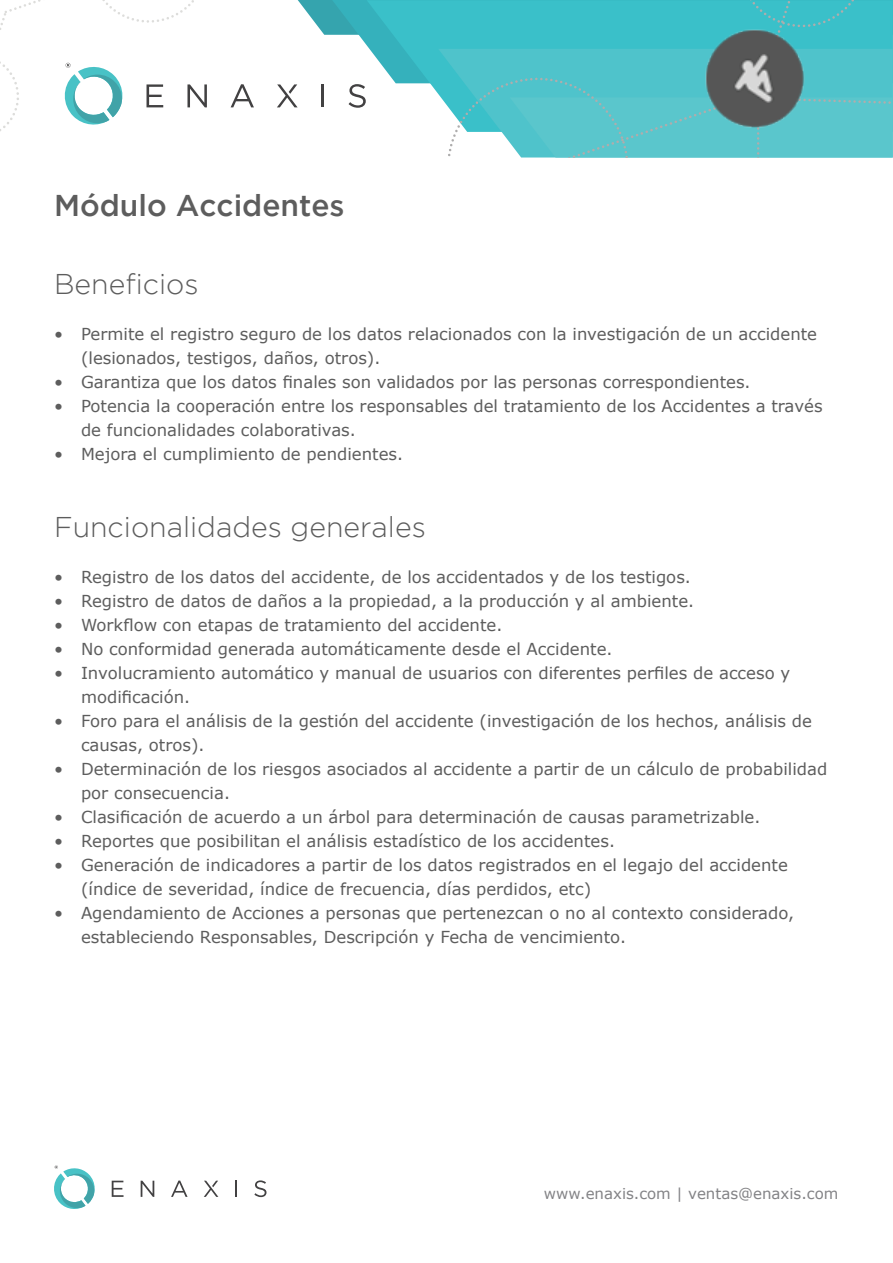
<style>
.page{position:relative;width:893px;height:1263px;background:#fff}
.page>*{position:absolute;margin:0;border:0;box-sizing:border-box;transform-origin:0 0}
.t1{font:500 30px "Gotham";color:#5d5d5d}
.t2{font:300 28.5px "Gotham";color:#5d5d5d}
.t3{font:16.5px/24px "Verdana";color:#5d5d5d}
.t4{font:15px "Verdana";color:#838386}
</style>
<div class="page">
<svg style="left:231px;top:84px;width:23px;height:23px"></svg>
<svg style="left:277px;top:0;width:616px;height:158px"></svg>
<svg style="left:0;top:0;width:207px;height:131px"></svg>
<svg style="left:112px;top:1181px;width:12px;height:16px"></svg>
<svg style="left:141px;top:1181px;width:13px;height:16px"></svg>
<svg style="left:171px;top:1180px;width:17px;height:17px"></svg>
<svg style="left:235px;top:1181px;width:2px;height:16px"></svg>
<svg style="left:254px;top:1180px;width:12px;height:17px"></svg>
<svg style="left:204px;top:1181px;width:14px;height:16px"></svg>
<svg style="left:54px;top:1165px;width:41px;height:44px"></svg>
<img style="left:704px;top:28px;width:102px;height:102px">
<h1 class="t1" style="left:54px;top:188px;width:292px">Módulo Accidentes</h1>
<h2 class="t2" style="left:54px;top:268px;width:146px">Beneficios</h2>
<p class="t3" style="left:81px;top:322px;width:738px;text-indent:-27px">• Permite el registro seguro de los datos relacionados con la investigación de un accidente (lesionados, testigos, daños, otros).</p>
<p class="t3" style="left:54px;top:370px;width:698px">• Garantiza que los datos finales son validados por las personas correspondientes.</p>
<p class="t3" style="left:81px;top:394px;width:743px;text-indent:-27px">• Potencia la cooperación entre los responsables del tratamiento de los Accidentes a través de funcionalidades colaborativas.</p>
<p class="t3" style="left:54px;top:442px;width:351px">• Mejora el cumplimiento de pendientes.</p>
<h2 class="t2" style="left:54px;top:511px;width:373px">Funcionalidades generales</h2>
<p class="t3" style="left:54px;top:565px;width:638px">• Registro de los datos del accidente, de los accidentados y de los testigos.</p>
<p class="t3" style="left:54px;top:589px;width:642px">• Registro de datos de daños a la propiedad, a la producción y al ambiente.</p>
<p class="t3" style="left:54px;top:613px;width:450px">• Workflow con etapas de tratamiento del accidente.</p>
<p class="t3" style="left:54px;top:637px;width:560px">• No conformidad generada automáticamente desde el Accidente.</p>
<p class="t3" style="left:81px;top:661px;width:711px;text-indent:-27px">• Involucramiento automático y manual de usuarios con diferentes perfiles de acceso y modificación.</p>
<p class="t3" style="left:81px;top:709px;width:733px;text-indent:-27px">• Foro para el análisis de la gestión del accidente (investigación de los hechos, análisis de causas, otros).</p>
<p class="t3" style="left:81px;top:757px;width:748px;text-indent:-27px">• Determinación de los riesgos asociados al accidente a partir de un cálculo de probabilidad por consecuencia.</p>
<p class="t3" style="left:54px;top:805px;width:708px">• Clasificación de acuerdo a un árbol para determinación de causas parametrizable.</p>
<p class="t3" style="left:54px;top:829px;width:562px">• Reportes que posibilitan el análisis estadístico de los accidentes.</p>
<p class="t3" style="left:81px;top:853px;width:708px;text-indent:-27px">• Generación de indicadores a partir de los datos registrados en el legajo del accidente (índice de severidad, índice de frecuencia, días perdidos, etc)</p>
<p class="t3" style="left:81px;top:901px;width:715px;text-indent:-27px">• Agendamiento de Acciones a personas que pertenezcan o no al contexto considerado, estableciendo Responsables, Descripción y Fecha de vencimiento.</p>
<p class="t4" style="left:544px;top:1183px;width:296px">www.enaxis.com | ventas@enaxis.com</p>
</div>
